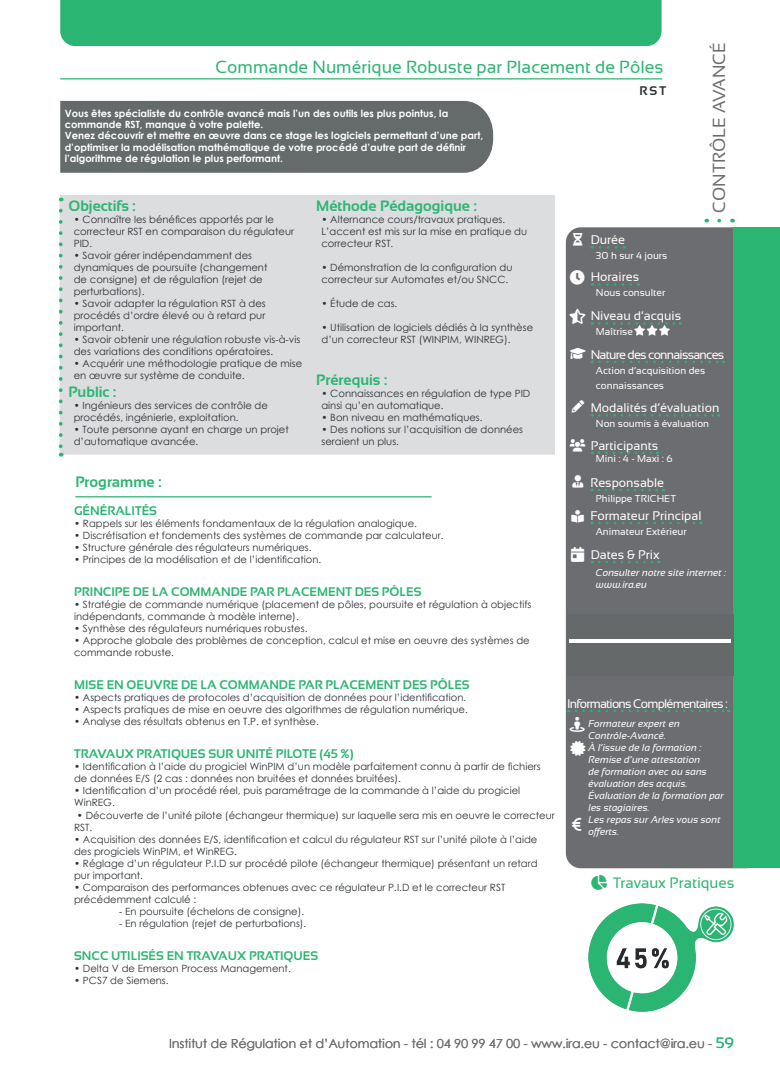
<style>
.page{position:relative;width:780px;height:1088px;background:#fff}
.page>*{position:absolute;margin:0;border:0;box-sizing:border-box;transform-origin:0 0}
.t1{font:17.5px "Sansation";color:#2bb572}
.t2{font:17.5px "Sansation";color:#6c6d70}
.t3{font:700 15px "Sansation";color:#2bb572}
.t4{font:15px "Sansation";color:#2bb572}
.t5{font:700 12.5px "Sansation";color:#2bb572}
.t6{font:12.5px "Sansation";color:#fff}
.t7{font:12.5px "Century Gothic";color:#6c6d70}
.t8{font:12.5px "Sansation";letter-spacing:-.06em;color:#fff}
.t9{font:700 12.5px "Sansation";color:#2d3134}
.t10{font:10px/12px "Century Gothic";color:#2d3134}
.t11{font:700 10px/11.2px "Century Gothic";color:#fff}
.t12{font:italic 10px/12px "Sansation";color:#fff}
.t13{font:10px/15px "Sansation";color:#fff}
.s1{font-family:"Sansation";font-size:15px;color:#2bb572}
</style>
<div class="page">
<div style="left:566px;top:227px;width:196px;height:641px;background:#6c6d70;border-radius:15px"></div>
<div style="left:60px;top:0;width:601px;height:46px;background:#2bb572"></div>
<div style="left:733px;top:227px;width:47px;height:641px;background:#2bb572"></div>
<hr style="left:60px;top:78px;width:602px;height:1px;background:#2bb572">
<div style="left:60px;top:101px;width:433px;height:72px;background:#656a6a"></div>
<img style="left:588px;top:904px;width:145px;height:107px">
<div style="left:60px;top:195px;width:495px;height:260px;background:#dcdddf;border:1px solid #dcdddf"></div>
<hr style="left:75px;top:496px;width:356px;height:1px;background:#2bb572">
<svg style="left:59px;top:211px;width:4px;height:245px"></svg>
<svg style="left:599px;top:451px;width:59px;height:3px"></svg>
<svg style="left:600px;top:246px;width:24px;height:3px"></svg>
<svg style="left:599px;top:322px;width:82px;height:3px"></svg>
<svg style="left:599px;top:361px;width:125px;height:2px"></svg>
<svg style="left:599px;top:414px;width:120px;height:3px"></svg>
<svg style="left:599px;top:561px;width:60px;height:2px"></svg>
<svg style="left:599px;top:283px;width:40px;height:3px"></svg>
<div style="left:567px;top:614px;width:166px;height:61px;background:#666969"></div>
<hr style="left:569px;top:639px;width:161px;height:4px;background:#fff">
<img style="left:632px;top:323px;width:39px;height:13px">
<svg style="left:598px;top:489px;width:66px;height:2px"></svg>
<svg style="left:599px;top:522px;width:102px;height:2px"></svg>
<svg style="left:568px;top:710px;width:161px;height:3px"></svg>
<h1 class="t2" style="left:709px;top:213px;width:172px;rotate:-90deg">CONTRÔLE AVANCÉ</h1>
<h1 class="t1" style="left:215px;top:57px;width:449px">Commande Numérique Robuste par Placement de Pôles</h1>
<p class="t9" style="left:639px;top:83px;width:28px">RST</p>
<p class="t11" style="left:65px;top:107px;width:420px">Vous êtes spécialiste du contrôle avancé mais l’un des outils les plus pointus, la commande RST, manque à votre palette.<br>Venez découvrir et mettre en œuvre dans ce stage les logiciels permettant d’une part, d’optimiser la modélisation mathématique de votre procédé d’autre part de définir l’algorithme de régulation le plus performant.</p>
<h2 class="t3" style="left:68px;top:197px;width:69px">Objectifs :</h2>
<p class="t10" style="left:74px;top:213px;width:222px">• Connaître les bénéfices apportés par le correcteur RST en comparaison du régulateur<br>PID.</p>
<p class="t10" style="left:74px;top:249px;width:195px">• Savoir gérer indépendamment des dynamiques de poursuite (changement de consigne) et de régulation (rejet de perturbations).</p>
<p class="t10" style="left:74px;top:297px;width:193px;text-align:justify">• Savoir adapter la régulation RST à des procédés d’ordre élevé ou à retard pur important.</p>
<p class="t10" style="left:74px;top:333px;width:228px">• Savoir obtenir une régulation robuste vis-à-vis des variations des conditions opératoires.</p>
<p class="t10" style="left:74px;top:357px;width:230px">• Acquérir une méthodologie pratique de mise en œuvre sur système de conduite.</p>
<h2 class="t3" style="left:316px;top:197px;width:162px">Méthode Pédagogique :</h2>
<p class="t10" style="left:321px;top:213px;width:207px">• Alternance cours/travaux pratiques.<br>L’accent est mis sur la mise en pratique du correcteur RST.</p>
<p class="t10" style="left:321px;top:261px;width:192px">• Démonstration de la configuration du correcteur sur Automates et/ou SNCC.</p>
<p class="t10" style="left:321px;top:297px;width:77px">• Étude de cas.</p>
<p class="t10" style="left:321px;top:321px;width:213px">• Utilisation de logiciels dédiés à la synthèse d’un correcteur RST (WINPIM, WINREG).</p>
<h2 class="t3" style="left:316px;top:371px;width:73px">Prérequis :</h2>
<p class="t10" style="left:321px;top:387px;width:210px">• Connaissances en régulation de type PID ainsi qu’en automatique.</p>
<p class="t10" style="left:321px;top:411px;width:163px">• Bon niveau en mathématiques.</p>
<p class="t10" style="left:321px;top:423px;width:203px">• Des notions sur l’acquisition de données seraient un plus.</p>
<p class="t6" style="left:590px;top:233px;width:36px">Durée</p>
<p class="t13" style="left:596px;top:248px;width:73px">30 h sur 4 jours</p>
<p class="t6" style="left:590px;top:270px;width:50px">Horaires</p>
<p class="t13" style="left:596px;top:285px;width:71px">Nous consulter</p>
<p class="t6" style="left:590px;top:309px;width:92px">Niveau d’acquis</p>
<p class="t13" style="left:596px;top:324px;width:38px">Maîtrise</p>
<p class="t8" style="left:590px;top:347px;width:135px">Nature des connaissances</p>
<p class="t13" style="left:596px;top:363px;width:111px">Action d’acquisition des connaissances</p>
<p class="t6" style="left:590px;top:401px;width:130px">Modalités d’évaluation</p>
<p class="t13" style="left:596px;top:416px;width:115px">Non soumis à évaluation</p>
<h2 class="t3" style="left:68px;top:384px;width:49px">Public :</h2>
<p class="t10" style="left:74px;top:399px;width:196px">• Ingénieurs des services de contrôle de procédés, ingénierie, exploitation.</p>
<p class="t10" style="left:74px;top:423px;width:216px">• Toute personne ayant en charge un projet d’automatique avancée.</p>
<p class="t6" style="left:590px;top:438px;width:69px">Participants</p>
<p class="t13" style="left:596px;top:451px;width:78px">Mini : 4 - Maxi : 6</p>
<h2 class="t3" style="left:75px;top:474px;width:88px">Programme :</h2>
<p class="t5" style="left:74px;top:504px;width:84px">GÉNÉRALITÉS</p>
<p class="t10" style="left:74px;top:518px;width:344px">• Rappels sur les éléments fondamentaux de la régulation analogique.</p>
<p class="t10" style="left:74px;top:530px;width:371px">• Discrétisation et fondements des systèmes de commande par calculateur.</p>
<p class="t10" style="left:74px;top:542px;width:239px">• Structure générale des régulateurs numériques.</p>
<p class="t10" style="left:74px;top:554px;width:248px">• Principes de la modélisation et de l’identification.</p>
<p class="t5" style="left:74px;top:585px;width:349px">PRINCIPE DE LA COMMANDE PAR PLACEMENT DES PÔLES</p>
<p class="t10" style="left:74px;top:599px;width:459px">• Stratégie de commande numérique (placement de pôles, poursuite et régulation à objectifs indépendants, commande à modèle interne).</p>
<p class="t10" style="left:74px;top:623px;width:235px">• Synthèse des régulateurs numériques robustes.</p>
<p class="t10" style="left:74px;top:635px;width:457px">• Approche globale des problèmes de conception, calcul et mise en oeuvre des systèmes de commande robuste.</p>
<p class="t5" style="left:74px;top:678px;width:397px">MISE EN OEUVRE DE LA COMMANDE PAR PLACEMENT DES PÔLES</p>
<p class="t10" style="left:74px;top:692px;width:393px">• Aspects pratiques de protocoles d’acquisition de données pour l’identification.</p>
<p class="t10" style="left:74px;top:704px;width:395px">• Aspects pratiques de mise en oeuvre des algorithmes de régulation numérique.</p>
<p class="t10" style="left:74px;top:716px;width:246px">• Analyse des résultats obtenus en T.P. et synthèse.</p>
<p class="t5" style="left:74px;top:747px;width:281px">TRAVAUX PRATIQUES SUR UNITÉ PILOTE (45 %)</p>
<p class="t10" style="left:74px;top:761px;width:468px">• Identification à l’aide du progiciel WinPIM d’un modèle parfaitement connu à partir de fichiers de données E/S (2 cas : données non bruitées et données bruitées).</p>
<p class="t10" style="left:74px;top:785px;width:447px">• Identification d’un procédé réel, puis paramétrage de la commande à l’aide du progiciel<br>WinREG.</p>
<p class="t10" style="left:74px;top:809px;width:482px">• Découverte de l’unité pilote (échangeur thermique) sur laquelle sera mis en oeuvre le correcteur<br>RST.</p>
<p class="t10" style="left:74px;top:833px;width:464px">• Acquisition des données E/S, identification et calcul du régulateur RST sur l’unité pilote à l’aide des progiciels WinPIM, et WinREG.</p>
<p class="t10" style="left:74px;top:857px;width:465px">• Réglage d’un régulateur P.I.D sur procédé pilote (échangeur thermique) présentant un retard pur important.</p>
<p class="t10" style="left:74px;top:881px;width:432px">• Comparaison des performances obtenues avec ce régulateur P.I.D et le correcteur RST précédemment calculé :</p>
<p class="t10" style="left:119px;top:905px;width:186px">- En poursuite (échelons de consigne).</p>
<p class="t10" style="left:119px;top:917px;width:189px">- En régulation (rejet de perturbations).</p>
<p class="t5" style="left:74px;top:948px;width:245px">SNCC UTILISÉS EN TRAVAUX PRATIQUES</p>
<p class="t10" style="left:74px;top:962px;width:218px">• Delta V de Emerson Process Management.</p>
<p class="t10" style="left:74px;top:974px;width:96px">• PCS7 de Siemens.</p>
<p class="t6" style="left:590px;top:475px;width:75px">Responsable</p>
<p class="t13" style="left:595px;top:491px;width:82px">Philippe TRICHET</p>
<p class="t6" style="left:590px;top:508px;width:113px">Formateur Principal</p>
<p class="t13" style="left:595px;top:524px;width:92px">Animateur Extérieur</p>
<p class="t6" style="left:590px;top:548px;width:70px">Dates &amp; Prix</p>
<p class="t12" style="left:596px;top:567px;width:132px">Consulter notre site internet : www.ira.eu</p>
<p class="t8" style="left:567px;top:696px;width:162px">Informations Complémentaires :</p>
<p class="t12" style="left:588px;top:718px;width:137px">Formateur expert en<br>Contrôle-Avancé.<br>À l’issue de la formation :<br>Remise d’une attestation<br>de formation avec ou sans évaluation des acquis.<br>Évaluation de la formation par les stagiaires.<br>Les repas sur Arles vous sont offerts.</p>
<h2 class="t4" style="left:613px;top:875px;width:123px">Travaux Pratiques</h2>
<p class="t7" style="left:169px;top:1034px;width:566px">Institut de Régulation et d’Automation - tél : 04 90 99 47 00 - www.ira.eu - contact@ira.eu - <span class="s1">59</span></p>
</div>
